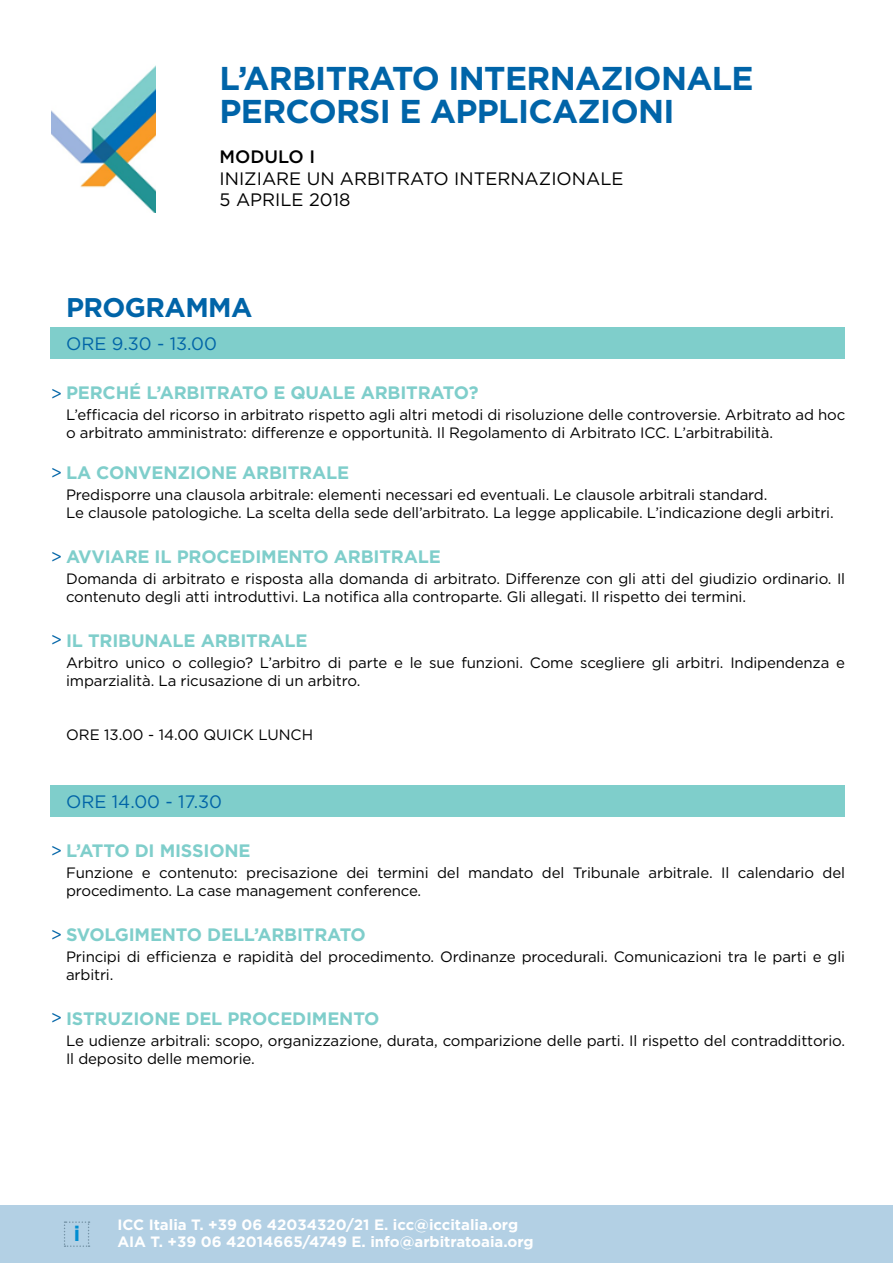
<style>
.page{position:relative;width:893px;height:1263px;background:#fff}
.page>*{position:absolute;margin:0;border:0;box-sizing:border-box;transform-origin:0 0}
.t1{font:700 33px/33px "Gotham";letter-spacing:-.02em;color:#0064a8}
.t2{font:700 27px "Gotham";letter-spacing:-.02em;color:#0064a8}
.t3{font:700 21px "Gotham";color:#009fe3}
.t4{font:700 18px "Gotham";letter-spacing:-.01em;color:#7fcecb}
.t5{font:18px/21.6px "Gotham";color:#000}
.t6{font:18px "Gotham";color:#0164a7}
.t7{font:500 18px "Gotham";color:#000}
.t8{font:15px/18px "Gotham";letter-spacing:-.01em;color:#000}
.t9{font:700 15px/16.5px "Gotham";color:#fff}
.s1{font-weight:400;color:#0164a7}
</style>
<div class="page">
<img style="left:51px;top:65px;width:105px;height:148px">
<div style="left:51px;top:328px;width:794px;height:31px;background:#7fcecb"></div>
<div style="left:51px;top:786px;width:794px;height:31px;background:#7fcecb"></div>
<div style="left:0;top:1205px;width:893px;height:58px;background:#b3d0e4"></div>
<h1 class="t1" style="left:220px;top:62px;width:536px">L’ARBITRATO INTERNAZIONALE<br>PERCORSI E APPLICAZIONI</h1>
<p class="t7" style="left:220px;top:145px;width:97px">MODULO I</p>
<p class="t5" style="left:220px;top:167px;width:405px">INIZIARE UN ARBITRATO INTERNAZIONALE<br>5 APRILE 2018</p>
<h2 class="t2" style="left:66px;top:289px;width:188px">PROGRAMMA</h2>
<p class="t6" style="left:66px;top:333px;width:152px">ORE 9.30 - 13.00</p>
<p class="t4" style="left:51px;top:381px;width:429px"><span class="s1">&gt;</span> PERCHÉ L’ARBITRATO E QUALE ARBITRATO?</p>
<p class="t8" style="left:66px;top:405px;width:781px">L’efficacia del ricorso in arbitrato rispetto agli altri metodi di risoluzione delle controversie. Arbitrato ad hoc o arbitrato amministrato: differenze e opportunità. Il Regolamento di Arbitrato ICC. L’arbitrabilità.</p>
<p class="t4" style="left:51px;top:460px;width:300px"><span class="s1">&gt;</span> LA CONVENZIONE ARBITRALE</p>
<p class="t8" style="left:66px;top:485px;width:769px">Predisporre una clausola arbitrale: elementi necessari ed eventuali. Le clausole arbitrali standard.<br>Le clausole patologiche. La scelta della sede dell’arbitrato. La legge applicabile. L’indicazione degli arbitri.</p>
<p class="t4" style="left:51px;top:544px;width:391px"><span class="s1">&gt;</span> AVVIARE IL PROCEDIMENTO ARBITRALE</p>
<p class="t8" style="left:66px;top:569px;width:781px">Domanda di arbitrato e risposta alla domanda di arbitrato. Differenze con gli atti del giudizio ordinario. Il contenuto degli atti introduttivi. La notifica alla controparte. Gli allegati. Il rispetto dei termini.</p>
<p class="t4" style="left:51px;top:628px;width:258px"><span class="s1">&gt;</span> IL TRIBUNALE ARBITRALE</p>
<p class="t8" style="left:66px;top:653px;width:780px">Arbitro unico o collegio? L’arbitro di parte e le sue funzioni. Come scegliere gli arbitri. Indipendenza e imparzialità. La ricusazione di un arbitro.</p>
<p class="t8" style="left:66px;top:725px;width:248px">ORE 13.00 - 14.00 QUICK LUNCH</p>
<p class="t6" style="left:66px;top:790px;width:157px">ORE 14.00 - 17.30</p>
<p class="t4" style="left:51px;top:838px;width:201px"><span class="s1">&gt;</span> L’ATTO DI MISSIONE</p>
<p class="t8" style="left:66px;top:863px;width:780px">Funzione e contenuto: precisazione dei termini del mandato del Tribunale arbitrale. Il calendario del procedimento. La case management conference.</p>
<p class="t4" style="left:51px;top:922px;width:317px"><span class="s1">&gt;</span> SVOLGIMENTO DELL’ARBITRATO</p>
<p class="t8" style="left:66px;top:947px;width:781px">Principi di efficienza e rapidità del procedimento. Ordinanze procedurali. Comunicazioni tra le parti e gli arbitri.</p>
<p class="t4" style="left:51px;top:1006px;width:330px"><span class="s1">&gt;</span> ISTRUZIONE DEL PROCEDIMENTO</p>
<p class="t8" style="left:66px;top:1031px;width:781px">Le udienze arbitrali: scopo, organizzazione, durata, comparizione delle parti. Il rispetto del contraddittorio.<br>Il deposito delle memorie.</p>
<h3 class="t3" style="left:74px;top:1220px;width:8px">i</h3>
<p class="t9" style="left:117px;top:1216px;width:418px">ICC Italia T. +39 06 42034320/21 E. icc@iccitalia.org<br>AIA T. +39 06 42014665/4749 E. info@arbitratoaia.org</p>
</div>
